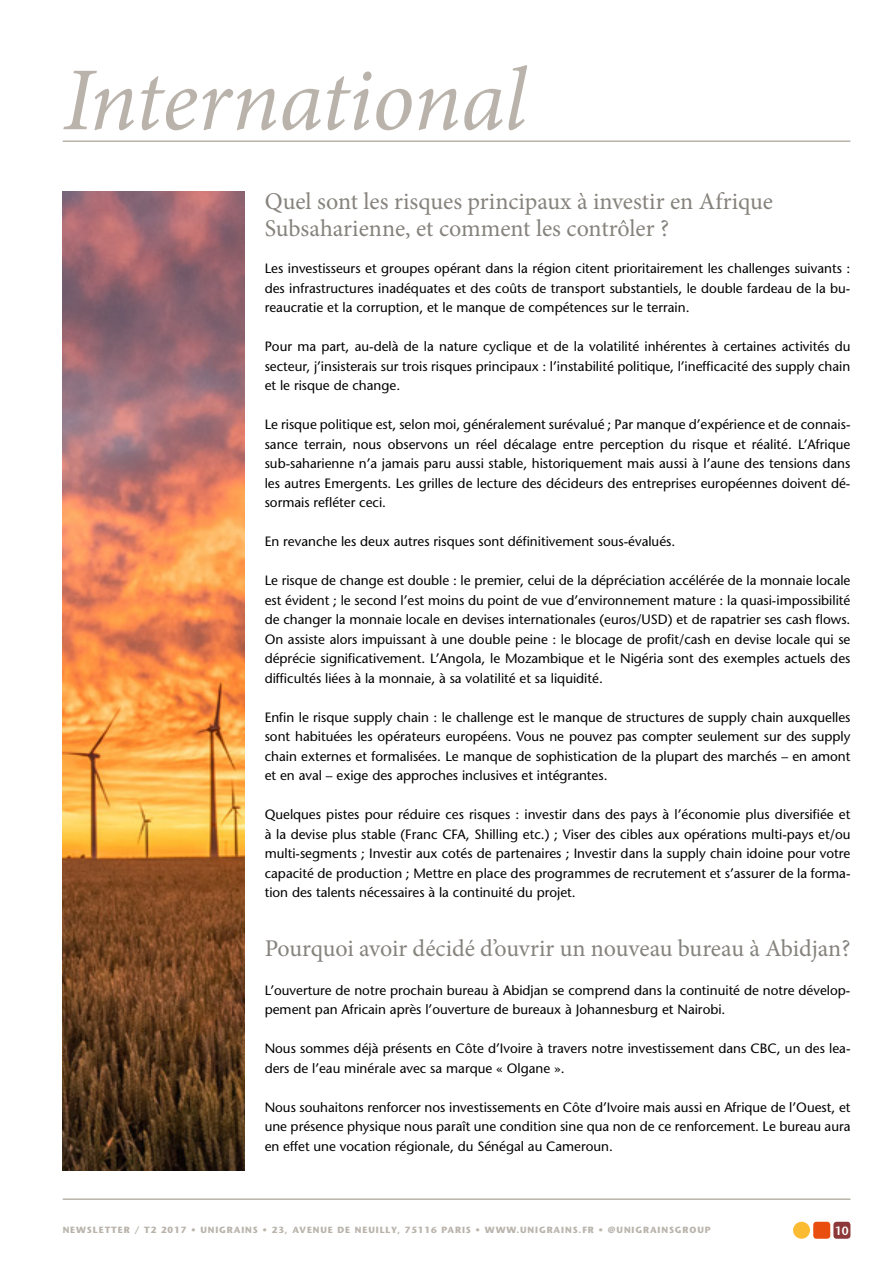
<style>
.page{position:relative;width:893px;height:1263px;background:#fff}
.page>*{position:absolute;margin:0;border:0;box-sizing:border-box;transform-origin:0 0}
.t1{font:italic 90px "Minion Pro";letter-spacing:-.01em;color:#b9b3ab}
.t2{font:24px/27px "Minion Pro";color:#86837d}
.t3{font:500 13.5px/19.5px "Stone Sans Std";color:#000;text-align:justify}
.t4{font:600 12px "Stone Sans Std";color:#fff}
.t5{font:700 9px "Stone Sans Std";letter-spacing:.1em;color:#b9b3ab}
</style>
<div class="page">
<div style="left:793px;top:1222px;width:17px;height:17px;background:#fbbc33;border-radius:50%"></div>
<div style="left:813px;top:1222px;width:17px;height:17px;background:#e94e0f;border-radius:3px"></div>
<div style="left:833px;top:1222px;width:17px;height:17px;background:#8d393a;border-radius:3px"></div>
<hr style="left:63px;top:140px;width:787px;height:2px;background:#b9b3ab">
<img style="left:63px;top:191px;width:181px;height:979px">
<hr style="left:63px;top:1198px;width:787px;height:2px;background:#b9b3ab">
<h1 class="t1" style="left:63px;top:39px;width:465px">International</h1>
<h2 class="t2" style="left:265px;top:188px;width:510px">Quel sont les risques principaux à investir en Afrique<br>Subsaharienne, et comment les contrôler ?</h2>
<p class="t3" style="left:265px;top:259px;width:587px">Les investisseurs et groupes opérant dans la région citent prioritairement les challenges suivants : des infrastructures inadéquates et des coûts de transport substantiels, le double fardeau de la bu&shy;reaucratie et la corruption, et le manque de compétences sur le terrain.</p>
<p class="t3" style="left:265px;top:337px;width:587px">Pour ma part, au-delà de la nature cyclique et de la volatilité inhérentes à certaines activités du secteur, j’insisterais sur trois risques principaux : l’instabilité politique, l’inefficacité des supply chain et le risque de change.</p>
<p class="t3" style="left:265px;top:415px;width:587px">Le risque politique est, selon moi, généralement surévalué ; Par manque d’expérience et de connais&shy;sance terrain, nous observons un réel décalage entre perception du risque et réalité. L’Afrique sub-saharienne n’a jamais paru aussi stable, historiquement mais aussi à l’aune des tensions dans les autres Emergents. Les grilles de lecture des décideurs des entreprises européennes doivent dé&shy;sormais refléter ceci.</p>
<p class="t3" style="left:265px;top:532px;width:412px">En revanche les deux autres risques sont définitivement sous-évalués.</p>
<p class="t3" style="left:265px;top:571px;width:587px">Le risque de change est double : le premier, celui de la dépréciation accélérée de la monnaie locale est évident ; le second l’est moins du point de vue d’environnement mature : la quasi-impossibilité de changer la monnaie locale en devises internationales (euros/USD) et de rapatrier ses cash flows.<br>On assiste alors impuissant à une double peine : le blocage de profit/cash en devise locale qui se déprécie significativement. L’Angola, le Mozambique et le Nigéria sont des exemples actuels des difficultés liées à la monnaie, à sa volatilité et sa liquidité.</p>
<p class="t3" style="left:265px;top:707px;width:587px">Enfin le risque supply chain : le challenge est le manque de structures de supply chain auxquelles sont habituées les opérateurs européens. Vous ne pouvez pas compter seulement sur des supply chain externes et formalisées. Le manque de sophistication de la plupart des marchés – en amont et en aval – exige des approches inclusives et intégrantes.</p>
<p class="t3" style="left:265px;top:804px;width:587px">Quelques pistes pour réduire ces risques : investir dans des pays à l’économie plus diversifiée et à la devise plus stable (Franc CFA, Shilling etc.) ; Viser des cibles aux opérations multi-pays et/ou multi-segments ; Investir aux cotés de partenaires ; Investir dans la supply chain idoine pour votre capacité de production ; Mettre en place des programmes de recrutement et s’assurer de la forma&shy;tion des talents nécessaires à la continuité du projet.</p>
<h2 class="t2" style="left:265px;top:934px;width:587px">Pourquoi avoir décidé d’ouvrir un nouveau bureau à Abidjan?</h2>
<p class="t3" style="left:265px;top:980px;width:587px">L’ouverture de notre prochain bureau à Abidjan se comprend dans la continuité de notre dévelop&shy;pement pan Africain après l’ouverture de bureaux à Johannesburg et Nairobi.</p>
<p class="t3" style="left:265px;top:1039px;width:587px">Nous sommes déjà présents en Côte d’Ivoire à travers notre investissement dans CBC, un des lea&shy;ders de l’eau minérale avec sa marque « Olgane ».</p>
<p class="t3" style="left:265px;top:1097px;width:587px">Nous souhaitons renforcer nos investissements en Côte d’Ivoire mais aussi en Afrique de l’Ouest, et une présence physique nous paraît une condition sine qua non de ce renforcement. Le bureau aura en effet une vocation régionale, du Sénégal au Cameroun.</p>
<p class="t5" style="left:63px;top:1225px;width:649px">NEWSLETTER / T2 2017 • UNIGRAINS • 23, AVENUE DE NEUILLY, 75116 PARIS • WWW.UNIGRAINS.FR • @UNIGRAINSGROUP</p>
<p class="t4" style="left:835px;top:1223px;width:15px">10</p>
</div>
